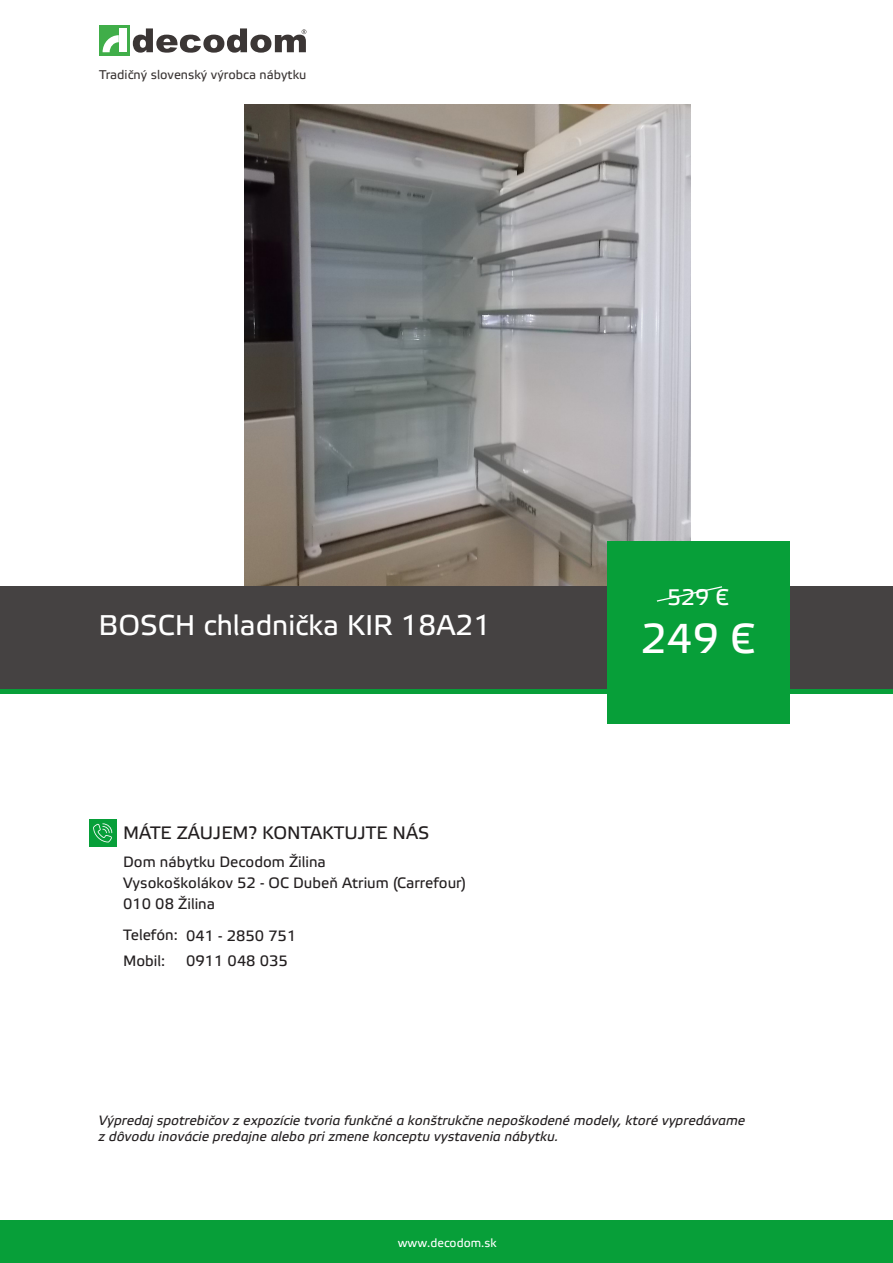
<style>
.page{position:relative;width:893px;height:1263px;background:#fff}
.page>*{position:absolute;margin:0;border:0;box-sizing:border-box;transform-origin:0 0}
.t1{font:41.7px "Etelka Text Pro";color:#fff}
.t2{font:28.5px "Etelka Text Pro";color:#fff}
.t3{font:22.5px "Etelka Text Pro";color:#fff}
.t4{font:18px "Etelka Text Pro";color:#231f20}
.t5{font:15px "Etelka Text Pro";color:#231f20}
.t6{font:italic 13.5px "Etelka Text Pro";color:#231f20}
.t7{font:12.6px "Etelka Text Pro";color:#3b3635}
.t8{font:12px "Etelka Text Pro";color:#fff}
</style>
<div class="page">
<img style="left:244px;top:104px;width:446px;height:482px">
<div style="left:1px;top:586px;width:892px;height:107px;background:#454242"></div>
<div style="left:1px;top:689px;width:892px;height:5px;background:#079f39"></div>
<div style="left:607px;top:541px;width:182px;height:182px;background:#079f39"></div>
<svg style="left:656px;top:586px;width:67px;height:16px"></svg>
<div style="left:1px;top:1221px;width:892px;height:42px;background:#079f39"></div>
<div style="left:99px;top:25px;width:31px;height:31px;background:#40ae49"></div>
<svg style="left:133px;top:28px;width:173px;height:25px"></svg>
<div style="left:120px;top:28px;width:7px;height:24px;background:#fff"></div>
<svg style="left:103px;top:35px;width:16px;height:17px"></svg>
<div style="left:89px;top:819px;width:27px;height:27px;background:#079f39"></div>
<svg style="left:93px;top:823px;width:19px;height:19px"></svg>
<p class="t7" style="left:99px;top:68px;width:209px">Tradičný slovenský výrobca nábytku</p>
<p class="t3" style="left:667px;top:585px;width:63px">529 €</p>
<p class="t2" style="left:98px;top:610px;width:394px">BOSCH chladnička KIR 18A21</p>
<p class="t1" style="left:641px;top:617px;width:116px">249 €</p>
<p class="t4" style="left:123px;top:823px;width:308px">MÁTE ZÁUJEM? KONTAKTUJTE NÁS</p>
<p class="t5" style="left:123px;top:854px;width:204px">Dom nábytku Decodom Žilina</p>
<p class="t5" style="left:123px;top:875px;width:344px">Vysokoškolákov 52 - OC Dubeň Atrium (Carrefour)</p>
<p class="t5" style="left:123px;top:896px;width:93px">010 08 Žilina</p>
<p class="t5" style="left:123px;top:927px;width:56px">Telefón:</p>
<p class="t5" style="left:123px;top:952px;width:44px">Mobil:</p>
<p class="t5" style="left:186px;top:927px;width:112px">041 - 2850 751</p>
<p class="t5" style="left:186px;top:953px;width:103px">0911 048 035</p>
<p class="t6" style="left:98px;top:1113px;width:648px">Výpredaj spotrebičov z expozície tvoria funkčné a konštrukčne nepoškodené modely, ktoré vypredávame</p>
<p class="t6" style="left:98px;top:1129px;width:461px">z dôvodu inovácie predajne alebo pri zmene konceptu vystavenia nábytku.</p>
<p class="t8" style="left:398px;top:1236px;width:100px">www.decodom.sk</p>
</div>
